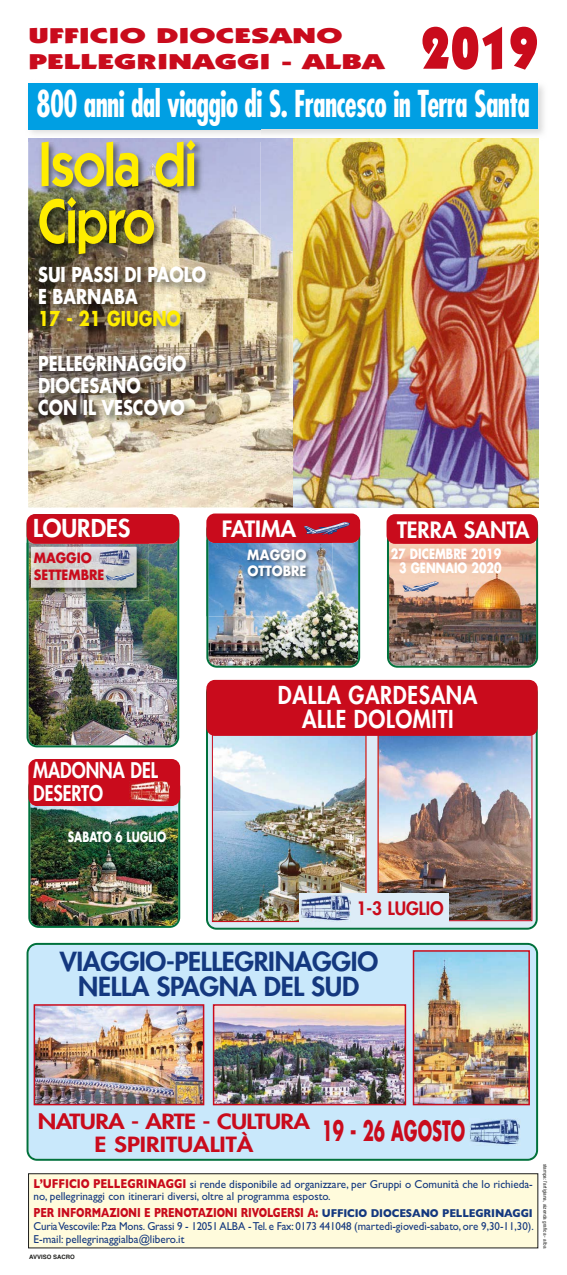
<style>
.page{position:relative;width:567px;height:1275px;background:#fff}
.page>*{position:absolute;margin:0;border:0;box-sizing:border-box;transform-origin:0 0}
.t1{font:600 63px/57px "ITC Kabel Std";letter-spacing:-.03em;color:#ffed00;scale:.84 1}
.t2{font:900 59.8px "ITC Kabel Std";color:#c90b1c;scale:.88 1}
.t3{font:700 condensed 36px "Futura";letter-spacing:-.025em;color:#fff;scale:.8 1}
.t4{font:700 27.2px "Futura";color:#c90b1c;scale:.6 1}
.t5{font:800 25.6px/25.5px "Futura";letter-spacing:-.01em;color:#14387f;text-align:center;scale:1.04 1}
.t6{font:800 24px/24px "Futura";letter-spacing:.03em;color:#fff;text-align:center;scale:.9 1}
.t7{font:800 24px "Futura";color:#fff}
.t8{font:800 21.9px "Futura";color:#fff}
.t9{font:800 21.9px "Futura";color:#fff;scale:1.06 1}
.t10{font:900 21.6px/25.9px "ITC Kabel Std";color:#c90b1c;scale:1.55 1}
.t11{font:800 21px/23px "Futura";color:#fff;scale:.85 1}
.t12{font:800 20.4px/23.5px "Futura";letter-spacing:-.03em;color:#c90b1c;text-align:center;scale:1.2 1}
.t13{font:700 20px/22.2px "Futura";color:#fff;scale:.81 1}
.t14{font:700 20px "Futura";color:#ffed00;scale:.81 1}
.t15{font:800 18px "Futura";color:#c90b1c;scale:.96 1}
.t16{font:700 13.8px/13.9px "Futura";color:#fff;text-align:right;scale:.8 1}
.t17{font:700 13.8px/17px "Futura";color:#c90b1c;scale:.9 1}
.t18{font:700 13.8px/16px "Futura";color:#fff;scale:.9 1}
.t19{font:700 13.8px "Futura";color:#fff;scale:.75 1}
.t20{font:700 13.3px "Gill Sans";letter-spacing:-.01em;color:#c90b1c;scale:.75 1}
.t21{font:11.5px/12.6px "Gill Sans";color:#14387f}
.t22{font:11.5px/13px "Gill Sans";color:#14387f;scale:.95 1}
.t23{font:700 6px "Helvetica";color:#1d1d1b}
.t24{font:5px "Helvetica";color:#1d1d1b;scale:.92 1}
.s1{font-weight:700;font-size:13px;color:#c90b1c}
.s2{font-size:11.5px;color:#14387f}
</style>
<div class="page">
<img style="left:28px;top:141px;width:265px;height:366px">
<img style="left:293px;top:141px;width:245px;height:366px">
<img style="left:28px;top:83px;width:516px;height:58px">
<img style="left:260px;top:138px;width:278px;height:3px">
<div style="left:28px;top:84px;width:510px;height:45px;background:#009fe3"></div>
<img style="left:28px;top:129px;width:232px;height:165px">
<img style="left:28px;top:258px;width:212px;height:211px">
<div style="left:29px;top:1173px;width:508px;height:74px;background:#fffbdc"></div>
<div style="left:28px;top:1173px;width:510px;height:75px;border:1px solid #1d1d1b"></div>
<div style="left:206px;top:513px;width:154px;height:30px;background:#c90b1c;border-radius:9px"></div>
<img style="left:27px;top:514px;width:152px;height:233px">
<div style="left:27px;top:514px;width:152px;height:29px;background:#c90b1c;border-radius:9px"></div>
<img style="left:206px;top:519px;width:154px;height:148px">
<img style="left:26px;top:543px;width:123px;height:57px">
<img style="left:31px;top:543px;width:118px;height:1px">
<img style="left:31px;top:547px;width:105px;height:40px">
<svg style="left:105px;top:572px;width:30px;height:9px"></svg>
<img style="left:206px;top:539px;width:126px;height:77px">
<img style="left:208px;top:539px;width:124px;height:4px">
<img style="left:28px;top:800px;width:152px;height:127px">
<div style="left:28px;top:759px;width:152px;height:47px;background:#c90b1c;border-radius:9px"></div>
<svg style="left:386px;top:514px;width:152px;height:30px"></svg>
<svg style="left:27px;top:942px;width:511px;height:218px;fill:#c9e8fb"></svg>
<img style="left:387px;top:515px;width:151px;height:152px">
<svg style="left:206px;top:683px;width:332px;height:246px;fill:#ddecf7"></svg>
<img style="left:37px;top:1007px;width:164px;height:95px">
<div style="left:34px;top:1004px;width:170px;height:101px;border:2px solid #c90b1c"></div>
<img style="left:216px;top:1007px;width:187px;height:95px">
<div style="left:213px;top:1004px;width:193px;height:101px;border:2px solid #c90b1c"></div>
<img style="left:416px;top:953px;width:111px;height:149px">
<div style="left:413px;top:950px;width:117px;height:155px;border:2px solid #c90b1c"></div>
<img style="left:469px;top:1118px;width:51px;height:27px">
<img style="left:212px;top:736px;width:154px;height:186px">
<img style="left:379px;top:736px;width:151px;height:183px">
<div style="left:377px;top:714px;width:155px;height:207px;border:1px solid #c90b1c"></div>
<div style="left:206px;top:680px;width:332px;height:56px;background:#c90b1c;border-radius:9px"></div>
<div style="left:299px;top:893px;width:149px;height:30px;background:#ddecf7"></div>
<img style="left:301px;top:894px;width:50px;height:27px">
<img style="left:130px;top:781px;width:40px;height:20px">
<img style="left:99px;top:549px;width:31px;height:17px">
<h2 class="t2" style="left:421px;top:13px;width:135px">2019</h2>
<h3 class="t10" style="left:28px;top:23px;width:231px">UFFICIO DIOCESANO<br>PELLEGRINAGGI - ALBA</h3>
<h3 class="t3" style="left:37px;top:86px;width:618px">800 anni dal viaggio di S. Francesco in Terra Santa</h3>
<h1 class="t1" style="left:38px;top:136px;width:191px">Isola di<br>Cipro</h1>
<h3 class="t13" style="left:38px;top:266px;width:209px">SUI PASSI DI PAOLO<br>E BARNABA</h3>
<h3 class="t14" style="left:38px;top:311px;width:178px">17 - 21 GIUGNO</h3>
<h3 class="t13" style="left:38px;top:355px;width:185px">PELLEGRINAGGIO<br>DIOCESANO<br>CON IL VESCOVO</h3>
<h3 class="t7" style="left:33px;top:518px;width:99px">LOURDES</h3>
<p class="t17" style="left:34px;top:551px;width:80px">MAGGIO<br>SETTEMBRE</p>
<p class="t18" style="left:247px;top:548px;width:67px">MAGGIO<br>OTTOBRE</p>
<h3 class="t9" style="left:222px;top:519px;width:72px">FATIMA</h3>
<h3 class="t8" style="left:397px;top:520px;width:134px">TERRA SANTA</h3>
<p class="t16" style="left:391px;top:548px;width:140px">27 DICEMBRE 2019<br>3 GENNAIO 2020</p>
<h3 class="t11" style="left:33px;top:761px;width:148px">MADONNA DEL<br>DESERTO</h3>
<p class="t19" style="left:68px;top:831px;width:133px">SABATO 6 LUGLIO</p>
<h3 class="t6" style="left:278px;top:685px;width:223px">DALLA GARDESANA<br>ALLE DOLOMITI</h3>
<h3 class="t15" style="left:357px;top:901px;width:92px">1-3 LUGLIO</h3>
<h3 class="t5" style="left:60px;top:951px;width:308px">VIAGGIO-PELLEGRINAGGIO<br>NELLA SPAGNA DEL SUD</h3>
<h3 class="t12" style="left:38px;top:1111px;width:228px">NATURA - ARTE - CULTURA<br>E SPIRITUALITÀ</h3>
<h3 class="t4" style="left:322px;top:1120px;width:241px">19 - 26 AGOSTO</h3>
<p class="t21" style="left:34px;top:1178px;width:501px"><span class="s1">L’UFFICIO PELLEGRINAGGI</span> si rende disponibile ad organizzare, per Gruppi o Comunità che lo richieda&shy;no, pellegrinaggi con itinerari diversi, oltre al programma esposto.</p>
<p class="t20" style="left:34px;top:1204px;width:667px">PER INFORMAZIONI E PRENOTAZIONI RIVOLGERSI A: <span class="s2">UFFICIO DIOCESANO PELLEGRINAGGI</span></p>
<p class="t22" style="left:34px;top:1220px;width:528px">Curia Vescovile: P.za Mons. Grassi 9 - 12051 ALBA - Tel. e Fax: 0173 441048 (martedì-giovedì-sabato, ore 9,30-11,30).<br>E-mail: pellegrinaggialba@libero.it</p>
<p class="t23" style="left:29px;top:1253px;width:47px">AVVISO SACRO</p>
<p class="t24" style="left:547px;top:1163px;width:93px;rotate:90deg">stampa: l’artigiana, aizenda grafica - alba</p>
</div>
